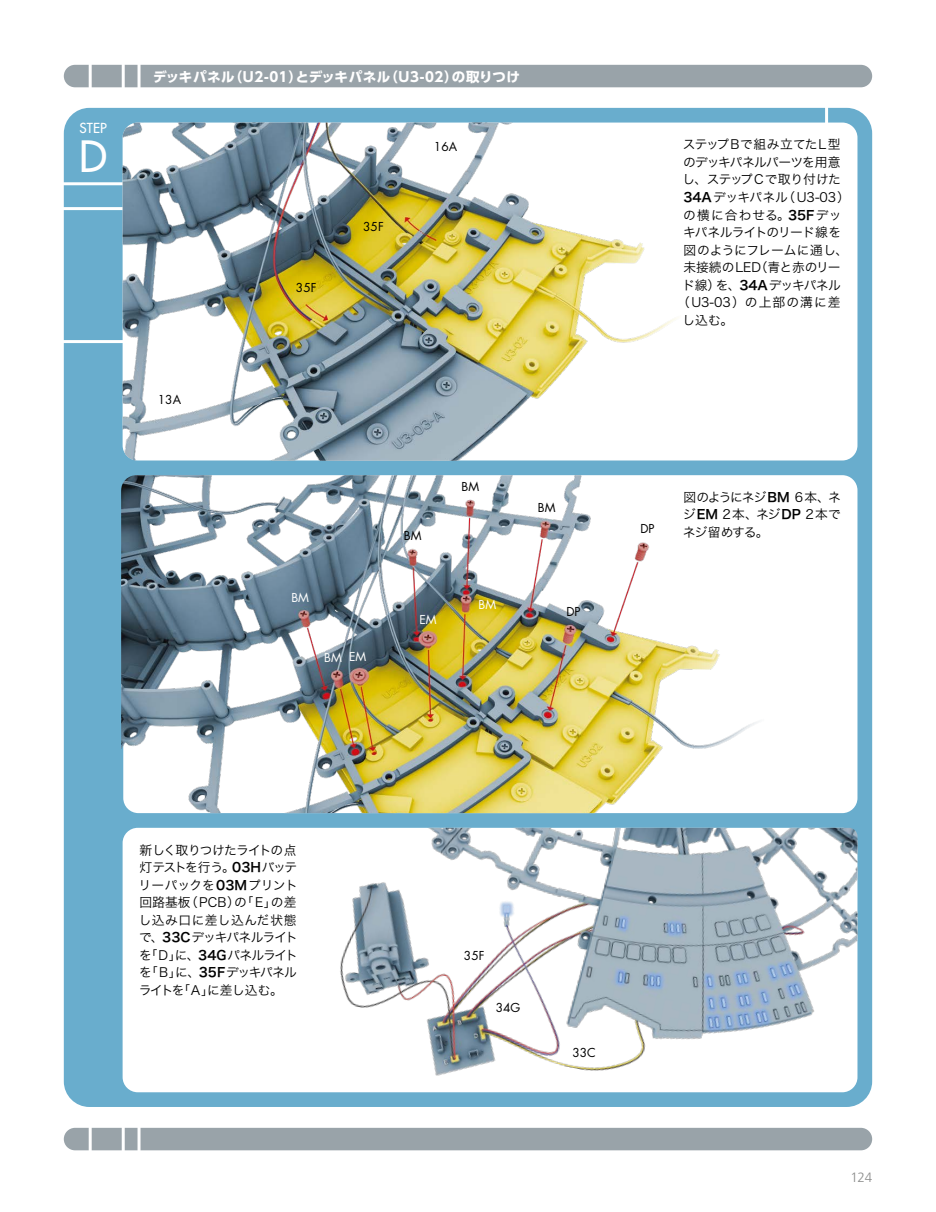
<style>
.page{position:relative;width:936px;height:1212px;background:#fff}
.page>*{position:absolute;margin:0;border:0;box-sizing:border-box;transform-origin:0 0}
.t1{font:42px "Futura LT";color:#fff}
.t2{font:700 13.5px "UD Shin Go Pro";letter-spacing:.045em;color:#fff}
.t3{font:13.5px "Futura LT";color:#fff}
.t4{font:300 13.5px "Frutiger LT";color:#8d8e8d}
.t5{font:12.75px/17.5px "Hira Kaku Pro W3";letter-spacing:-.02em;color:#000;text-align:justify}
.t6{font:12.75px "Hira Kaku Pro W3";color:#000}
.t7{font:12.75px "Hira Kaku Pro W3";letter-spacing:-.065em;color:#000}
.t8{font:12.75px "Hira Kaku Pro W3";letter-spacing:.085em;color:#000}
.t9{font:12.75px "Hira Kaku Pro W3";letter-spacing:.035em;color:#000}
.t10{font:12.75px "Hira Kaku Pro W3";letter-spacing:-.05em;color:#000}
.t11{font:12.75px "Hira Kaku Pro W3";letter-spacing:.075em;color:#000}
.t12{font:12.75px "Hira Kaku Pro W3";letter-spacing:-.06em;color:#000}
.t13{font:12px "Futura LT";color:#000}
.t14{font:12px "Futura LT";color:#fff}
.s1{font-family:"Hira Kaku Pro W6"}
</style>
<div class="page">
<div style="left:64px;top:108px;width:808px;height:999px;background:#69adcd;border-radius:26px"></div>
<div style="left:64px;top:1128px;width:808px;height:22px;background:#99a3a9;border-radius:11px"></div>
<hr style="left:137px;top:1123px;width:3px;height:43px;background:#fff">
<hr style="left:122px;top:1121px;width:3px;height:45px;background:#fff">
<hr style="left:89px;top:1121px;width:3px;height:45px;background:#fff">
<div style="left:64px;top:65px;width:808px;height:22px;background:#99a3a9;border-radius:11px"></div>
<hr style="left:137px;top:49px;width:3px;height:44px;background:#fff">
<hr style="left:122px;top:49px;width:3px;height:44px;background:#fff">
<hr style="left:89px;top:49px;width:3px;height:44px;background:#fff">
<hr style="left:57px;top:182px;width:80px;height:3px;background:#fff">
<hr style="left:57px;top:207px;width:80px;height:3px;background:#fff">
<hr style="left:57px;top:340px;width:80px;height:3px;background:#fff">
<hr style="left:825px;top:93px;width:3px;height:54px;background:#fff">
<div style="left:123px;top:475px;width:734px;height:338px;background:#fff;border-radius:15px"></div>
<div style="left:123px;top:123px;width:734px;height:337px;background:#fff;border-radius:15px"></div>
<div style="left:123px;top:828px;width:734px;height:264px;background:#fff;border-radius:15px"></div>
<img style="left:340px;top:828px;width:517px;height:264px">
<img style="left:121px;top:475px;width:643px;height:338px">
<svg style="left:642px;top:561px;width:122px;height:116px"></svg>
<img style="left:123px;top:123px;width:558px;height:338px">
<img style="left:422px;top:328px;width:19px;height:21px;border-radius:9px">
<img style="left:313px;top:409px;width:19px;height:15px;border-radius:8px">
<svg style="left:569px;top:169px;width:112px;height:83px"></svg>
<p class="t2" style="left:153px;top:66px;width:368px">デッキパネル（U2-01）とデッキパネル（U3-02）の取りつけ</p>
<p class="t3" style="left:80px;top:119px;width:29px">STEP</p>
<h1 class="t1" style="left:79px;top:129px;width:29px">D</h1>
<p class="t9" style="left:682px;top:133px;width:159px">ステップBで組み立てたL型</p>
<p class="t13" style="left:434px;top:139px;width:25px">16A</p>
<p class="t10" style="left:683px;top:151px;width:159px">のデッキパネルパーツを用意</p>
<p class="t5" style="left:682px;top:170px;width:160px">し、ステップCで取り付けた</p>
<p class="t5" style="left:683px;top:187px;width:168px"><span class="s1">34A</span>デッキパネル（U3-03）</p>
<p class="t11" style="left:683px;top:203px;width:160px">の横に合わせる。<span class="s1">35F</span>デッ</p>
<p class="t12" style="left:683px;top:221px;width:160px">キパネルライトのリード線を</p>
<p class="t5" style="left:683px;top:240px;width:166px">図のようにフレームに通し、</p>
<p class="t6" style="left:683px;top:256px;width:158px">未接続のLED（青と赤のリー</p>
<p class="t7" style="left:682px;top:273px;width:160px">ド線）を、<span class="s1">34A</span>デッキパネル</p>
<p class="t8" style="left:677px;top:291px;width:165px">（U3-03）の上部の溝に差</p>
<p class="t5" style="left:682px;top:310px;width:52px">し込む。</p>
<p class="t13" style="left:363px;top:219px;width:22px">35F</p>
<p class="t13" style="left:296px;top:280px;width:22px">35F</p>
<p class="t13" style="left:158px;top:392px;width:25px">13A</p>
<p class="t14" style="left:291px;top:589px;width:19px">BM</p>
<p class="t14" style="left:324px;top:649px;width:44px">BM EM</p>
<p class="t13" style="left:404px;top:528px;width:19px">BM</p>
<p class="t14" style="left:419px;top:612px;width:19px">EM</p>
<p class="t13" style="left:461px;top:479px;width:19px">BM</p>
<p class="t14" style="left:478px;top:597px;width:19px">BM</p>
<p class="t13" style="left:538px;top:500px;width:19px">BM</p>
<p class="t13" style="left:566px;top:604px;width:16px">DP</p>
<p class="t13" style="left:640px;top:521px;width:16px">DP</p>
<p class="t5" style="left:682px;top:487px;width:160px">図のようにネジ<span class="s1">BM</span> 6本、ネジ<span class="s1">EM</span> 2本、ネジ<span class="s1">DP</span> 2本でネジ留めする。</p>
<p class="t5" style="left:138px;top:840px;width:161px">新しく取りつけたライトの点灯テストを行う。<span class="s1">03H</span>バッテリーパックを<span class="s1">03M</span>プリント回路基板（PCB）の「E」の差し込み口に差し込んだ状態で、<span class="s1">33C</span> デッキパネルライトを「D」に、<span class="s1">34G</span>パネルライトを「B」に、<span class="s1">35F</span>デッキパネルライトを「A」に差し込む。</p>
<p class="t13" style="left:464px;top:948px;width:22px">35F</p>
<p class="t13" style="left:496px;top:999px;width:26px">34G</p>
<p class="t13" style="left:572px;top:1044px;width:25px">33C</p>
<p class="t4" style="left:850px;top:1170px;width:23px">124</p>
</div>
